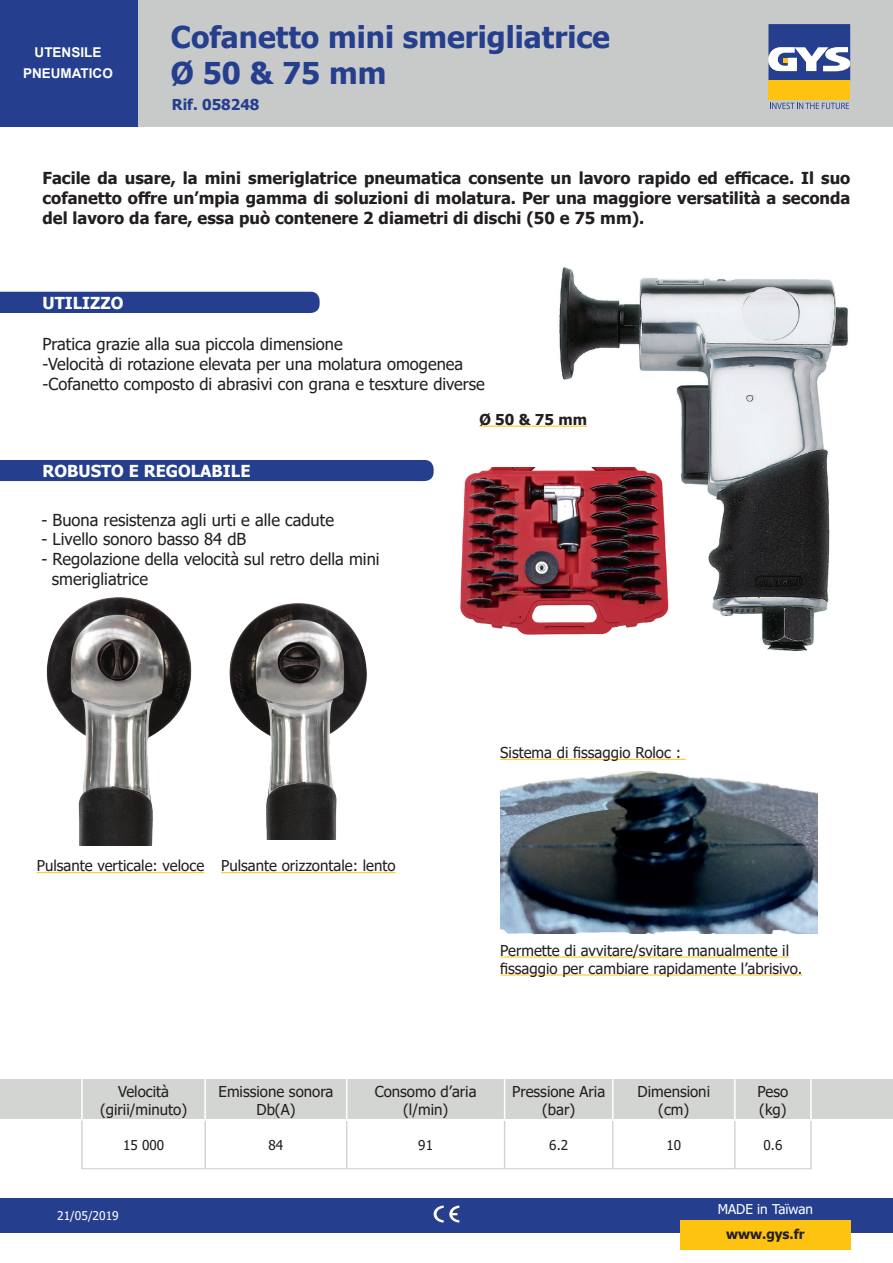
<style>
.page{position:relative;width:893px;height:1263px;background:#fff}
.page>*{position:absolute;margin:0;border:0;box-sizing:border-box;transform-origin:0 0}
.t1{font:700 30px/36px "Tahoma";color:#253f8e}
.t2{font:16.5px/19.8px "Tahoma";color:#231f20}
.t3{font:700 16.5px/19.8px "Tahoma";color:#231f20;text-align:justify}
.t4{font:700 16.5px "Tahoma";color:#fff}
.t5{font:15px/18px "Tahoma";color:#231f20;text-align:center}
.t6{font:700 15px "Tahoma";color:#253f8e}
.t7{font:700 15px "Tahoma";color:#231f20}
.t8{font:700 13.5px/21px "Arial";color:#fff;text-align:center}
.t9{font:13.5px "Tahoma";color:#231f20}
.t10{font:13.5px "Tahoma";color:#fff}
.t11{font:700 13.5px "Tahoma";color:#231f20}
.t12{font:12px "Tahoma";color:#fff}
</style>
<div class="page">
<div style="left:137px;top:0;width:756px;height:127px;background:#c8c9c9"></div>
<div style="left:0;top:1198px;width:893px;height:34px;background:#253f8e"></div>
<div style="left:768px;top:81px;width:82px;height:19px;background:#fec210"></div>
<svg style="left:768px;top:24px;width:82px;height:57px;background:#6475a9"></svg>
<svg style="left:770px;top:103px;width:79px;height:6px"></svg>
<div style="left:0;top:0;width:137px;height:127px;background:#253f8e"></div>
<div style="left:680px;top:1220px;width:170px;height:30px;background:#fec210"></div>
<div style="left:0;top:292px;width:320px;height:21px;background:#253f8e"></div>
<div style="left:0;top:460px;width:434px;height:21px;background:#253f8e"></div>
<svg style="left:434px;top:1205px;width:25px;height:17px"></svg>
<img style="left:553px;top:267px;width:295px;height:384px">
<img style="left:460px;top:468px;width:209px;height:170px">
<hr style="left:479px;top:426px;width:108px;height:1px;background:#fec210">
<img style="left:229px;top:603px;width:138px;height:236px">
<img style="left:46px;top:597px;width:146px;height:249px">
<hr style="left:37px;top:872px;width:167px;height:1px;background:#fec210">
<hr style="left:221px;top:872px;width:174px;height:1px;background:#fec210">
<hr style="left:500px;top:759px;width:186px;height:1px;background:#fec210">
<img style="left:500px;top:772px;width:318px;height:161px">
<div style="left:0;top:1079px;width:893px;height:39px;background:#d3d5d3"></div>
<hr style="left:204px;top:1079px;width:2px;height:41px;background:#fff">
<hr style="left:346px;top:1079px;width:1px;height:41px;background:#fff">
<hr style="left:504px;top:1079px;width:1px;height:41px;background:#fff">
<hr style="left:612px;top:1079px;width:1px;height:41px;background:#fff">
<hr style="left:734px;top:1079px;width:2px;height:41px;background:#fff">
<hr style="left:810px;top:1079px;width:2px;height:41px;background:#fff">
<hr style="left:81px;top:1079px;width:2px;height:41px;background:#fff">
<hr style="left:81px;top:1168px;width:124px;height:1px;background:#c8c9c9">
<hr style="left:205px;top:1168px;width:142px;height:1px;background:#c8c9c9">
<hr style="left:347px;top:1168px;width:158px;height:1px;background:#c8c9c9">
<hr style="left:505px;top:1168px;width:108px;height:1px;background:#c8c9c9">
<hr style="left:613px;top:1168px;width:122px;height:1px;background:#c8c9c9">
<hr style="left:735px;top:1168px;width:77px;height:1px;background:#c8c9c9">
<hr style="left:81px;top:1120px;width:2px;height:48px;background:#d3d5d3">
<hr style="left:204px;top:1120px;width:2px;height:48px;background:#d3d5d3">
<hr style="left:346px;top:1121px;width:1px;height:47px;background:#d3d5d3">
<hr style="left:504px;top:1121px;width:1px;height:47px;background:#d3d5d3">
<hr style="left:612px;top:1121px;width:1px;height:47px;background:#d3d5d3">
<hr style="left:734px;top:1121px;width:2px;height:47px;background:#d3d5d3">
<hr style="left:810px;top:1121px;width:2px;height:47px;background:#d3d5d3">
<hr style="left:500px;top:957px;width:289px;height:1px;background:#fec210">
<hr style="left:500px;top:975px;width:302px;height:1px;background:#fec210">
<p class="t8" style="left:23px;top:42px;width:91px">UTENSILE<br>PNEUMATICO</p>
<h1 class="t1" style="left:171px;top:21px;width:441px">Cofanetto mini smerigliatrice<br>Ø 50 &amp; 75 mm</h1>
<p class="t6" style="left:172px;top:94px;width:89px">Rif. 058248</p>
<p class="t3" style="left:43px;top:169px;width:809px">Facile da usare, la mini smeriglatrice pneumatica consente un lavoro rapido ed efficace. Il suo cofanetto offre un’mpia gamma di soluzioni di molatura. Per una maggiore versatilità a seconda del lavoro da fare, essa può contenere 2 diametri di dischi (50 e 75 mm).</p>
<p class="t4" style="left:43px;top:291px;width:82px">UTILIZZO</p>
<p class="t2" style="left:42px;top:335px;width:444px">Pratica grazie alla sua piccola dimensione<br>-Velocità di rotazione elevata per una molatura omogenea -Cofanetto composto di abrasivi con grana e tesxture diverse</p>
<p class="t4" style="left:42px;top:459px;width:209px">ROBUSTO E REGOLABILE</p>
<p class="t2" style="left:41px;top:511px;width:294px">- Buona resistenza agli urti e alle cadute</p>
<p class="t2" style="left:41px;top:530px;width:206px">- Livello sonoro basso 84 dB</p>
<p class="t2" style="left:52px;top:550px;width:329px;text-indent:-10px">- Regolazione della velocità sul retro della mini smerigliatrice</p>
<p class="t5" style="left:37px;top:857px;width:360px">Pulsante verticale: veloce Pulsante orizzontale: lento</p>
<p class="t7" style="left:479px;top:409px;width:109px">Ø 50 &amp; 75 mm</p>
<p class="t5" style="left:500px;top:744px;width:182px">Sistema di fissaggio Roloc :</p>
<p class="t5" style="left:500px;top:942px;width:304px;text-align:left">Permette di avvitare/svitare manualmente il fissaggio per cambiare rapidamente l’abrisivo.</p>
<p class="t5" style="left:100px;top:1083px;width:89px">Velocità (girii/minuto)</p>
<p class="t5" style="left:219px;top:1083px;width:116px">Emissione sonora<br>Db(A)</p>
<p class="t5" style="left:375px;top:1083px;width:103px">Consomo d’aria (l/min)</p>
<p class="t5" style="left:512px;top:1083px;width:95px">Pressione Aria (bar)</p>
<p class="t5" style="left:638px;top:1083px;width:74px">Dimensioni (cm)</p>
<p class="t5" style="left:758px;top:1083px;width:32px;text-align:left">Peso (kg)</p>
<p class="t9" style="left:123px;top:1136px;width:43px">15 000</p>
<p class="t9" style="left:269px;top:1136px;width:16px">84</p>
<p class="t9" style="left:418px;top:1136px;width:16px">91</p>
<p class="t9" style="left:549px;top:1136px;width:20px">6.2</p>
<p class="t9" style="left:666px;top:1136px;width:16px">10</p>
<p class="t9" style="left:763px;top:1136px;width:20px">0.6</p>
<p class="t12" style="left:57px;top:1207px;width:63px">21/05/2019</p>
<p class="t10" style="left:718px;top:1200px;width:97px">MADE in Taïwan</p>
<p class="t11" style="left:726px;top:1225px;width:80px">www.gys.fr</p>
</div>
